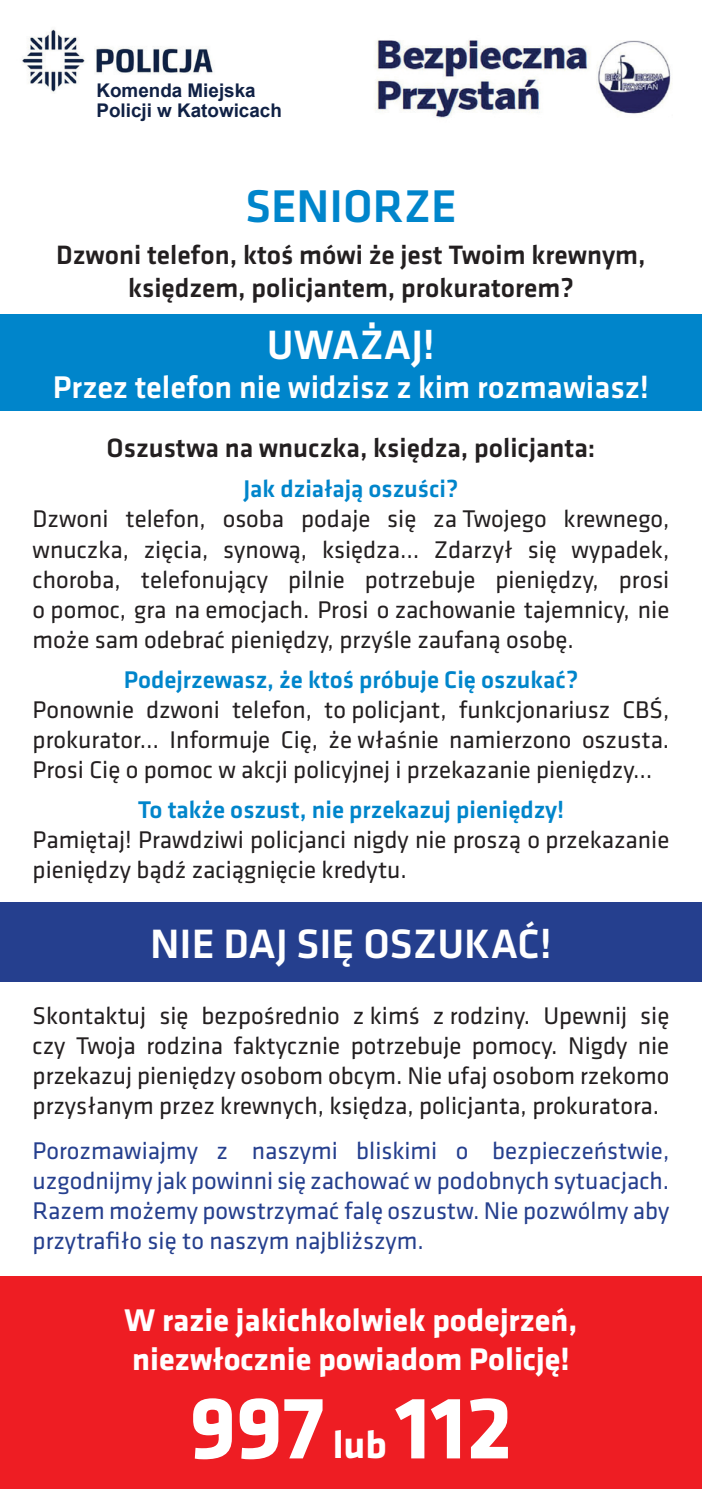
<style>
.page{position:relative;width:702px;height:1489px;background:#fff}
.page>*{position:absolute;margin:0;border:0;box-sizing:border-box;transform-origin:0 0}
.t1{font:700 91.5px "Klavika";letter-spacing:-.005em;color:#fff}
.t2{font:500 47.5px "Klavika";color:#0085cb}
.t3{font:500 42.5px "Klavika";color:#fff}
.t4{font:700 39.75px "Klavika";color:#fff}
.t5{font:700 32.5px/39px "Klavika";color:#fff}
.t6{font:500 32.5px "Klavika";color:#fff}
.t7{font:500 27.5px "Klavika";color:#231f20}
.t8{font:25px/30px "Klavika";color:#231f20;text-align:justify}
.t9{font:25px/30px "Klavika";color:#253f8e;text-align:justify}
.t10{font:500 25px "Klavika";color:#0085cb}
.t11{font:700 18.75px/20.5px "Arial";color:#102145}
</style>
<div class="page">
<div style="left:0;top:1276px;width:702px;height:212px;background:#ee1d23"></div>
<div style="left:0;top:314px;width:702px;height:97px;background:#0085cb"></div>
<img style="left:375px;top:40px;width:297px;height:79px">
<img style="left:22px;top:29px;width:191px;height:64px">
<div style="left:0;top:902px;width:702px;height:79px;background:#253f8e"></div>
<p class="t11" style="left:96px;top:81px;width:187px">Komenda Miejska<br>Policji w Katowicach</p>
<p class="t2" style="left:245px;top:180px;width:213px">SENIORZE</p>
<p class="t7" style="left:56px;top:240px;width:591px">Dzwoni telefon, ktoś mówi że jest Twoim krewnym,</p>
<p class="t7" style="left:128px;top:273px;width:447px">księdzem, policjantem, prokuratorem?</p>
<p class="t3" style="left:267px;top:322px;width:170px">UWAŻAJ!</p>
<p class="t6" style="left:53px;top:370px;width:597px">Przez telefon nie widzisz z kim rozmawiasz!</p>
<p class="t7" style="left:106px;top:433px;width:490px">Oszustwa na wnuczka, księdza, policjanta:</p>
<p class="t10" style="left:243px;top:475px;width:216px">Jak działają oszuści?</p>
<p class="t8" style="left:33px;top:504px;width:638px">Dzwoni telefon, osoba podaje się za Twojego krewnego, wnuczka, zięcia, synową, księdza… Zdarzył się wypadek, choroba, telefonujący pilnie potrzebuje pieniędzy, prosi o pomoc, gra na emocjach. Prosi o zachowanie tajemnicy, nie może sam odebrać pieniędzy, przyśle zaufaną osobę.</p>
<p class="t10" style="left:124px;top:665px;width:456px">Podejrzewasz, że ktoś próbuje Cię oszukać?</p>
<p class="t8" style="left:33px;top:694px;width:638px">Ponownie dzwoni telefon, to policjant, funkcjonariusz CBŚ, prokurator… Informuje Cię, że właśnie namierzono oszusta.<br>Prosi Cię o pomoc w akcji policyjnej i przekazanie pieniędzy…</p>
<p class="t10" style="left:138px;top:795px;width:428px">To także oszust, nie przekazuj pieniędzy!</p>
<p class="t8" style="left:33px;top:824px;width:638px">Pamiętaj! Prawdziwi policjanci nigdy nie proszą o przekazanie pieniędzy bądź zaciągnięcie kredytu.</p>
<p class="t3" style="left:150px;top:921px;width:403px">NIE DAJ SIĘ OSZUKAĆ!</p>
<p class="t8" style="left:33px;top:1000px;width:638px">Skontaktuj się bezpośrednio z kimś z rodziny. Upewnij się czy Twoja rodzina faktycznie potrzebuje pomocy. Nigdy nie przekazuj pieniędzy osobom obcym. Nie ufaj osobom rzekomo przysłanym przez krewnych, księdza, policjanta, prokuratora.</p>
<p class="t9" style="left:33px;top:1135px;width:638px">Porozmawiajmy z naszymi bliskimi o bezpieczeństwie, uzgodnijmy jak powinni się zachować w podobnych sytuacjach.<br>Razem możemy powstrzymać falę oszustw. Nie pozwólmy aby przytrafiło się to naszym najbliższym.</p>
<p class="t5" style="left:124px;top:1300px;width:454px">W razie jakichkolwiek podejrzeń, niezwłocznie powiadom Policję!</p>
<p class="t1" style="left:189px;top:1377px;width:136px">997</p>
<p class="t1" style="left:395px;top:1377px;width:119px">112</p>
<p class="t4" style="left:333px;top:1423px;width:56px">lub</p>
</div>
